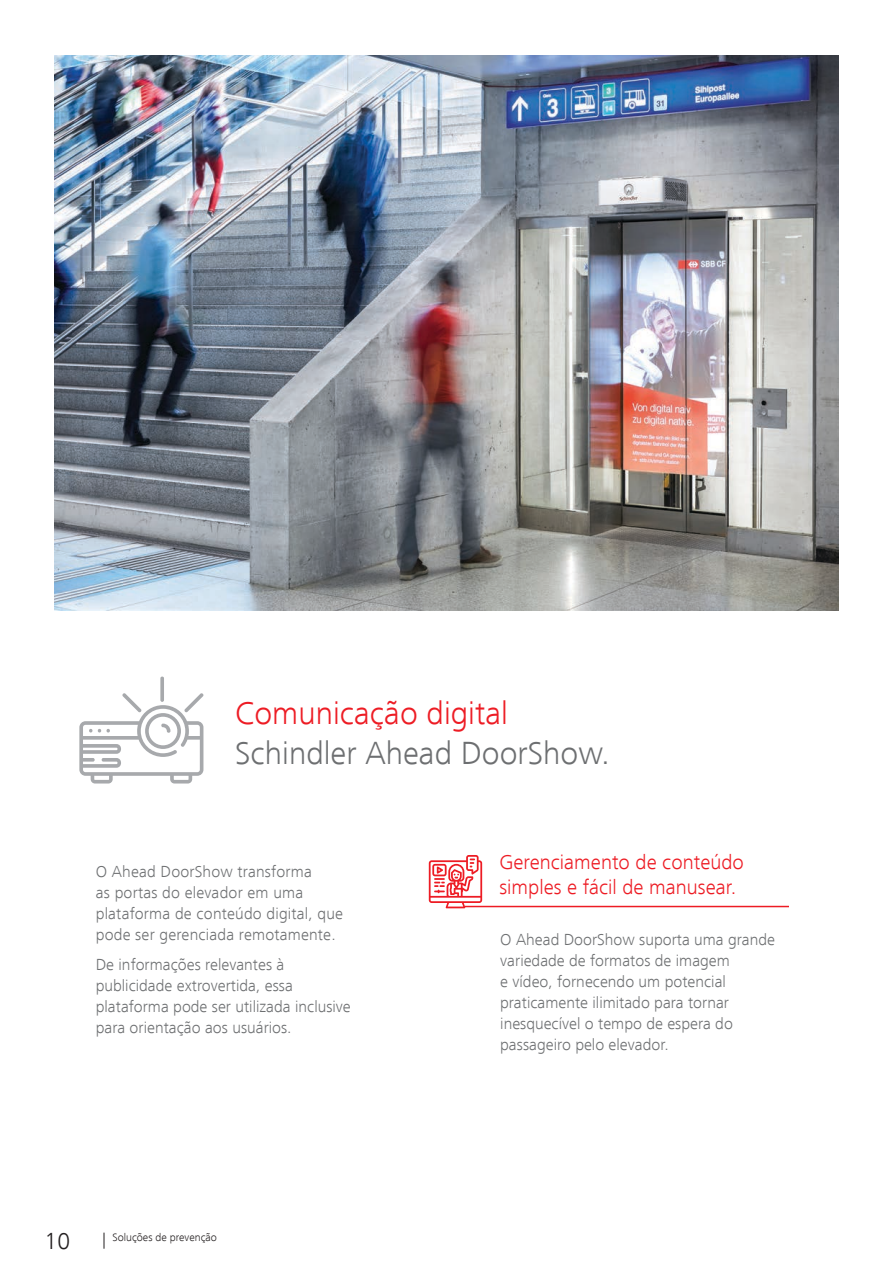
<style>
.page{position:relative;width:893px;height:1263px;background:#fff}
.page>*{position:absolute;margin:0;border:0;box-sizing:border-box;transform-origin:0 0}
.t1{font:300 33px "Frutiger Next LT";color:#6d6f71}
.t2{font:300 33px "Frutiger Next LT";color:#ed1c24}
.t3{font:300 24px "Frutiger Next LT";color:#231f20}
.t4{font:300 21px/25.2px "Frutiger Next LT";color:#ed1c24}
.t5{font:300 16.5px/21px "Frutiger Next LT";color:#6d6f71}
.t6{font:300 11.25px "Frutiger Next LT";color:#231f20}
</style>
<div class="page">
<svg style="left:104px;top:1232px;width:1px;height:17px"></svg>
<img style="left:54px;top:56px;width:785px;height:554px">
<svg style="left:79px;top:676px;width:125px;height:107px"></svg>
<hr style="left:464px;top:906px;width:325px;height:1px;background:#ed1c24">
<svg style="left:429px;top:855px;width:53px;height:53px"></svg>
<p class="t2" style="left:235px;top:695px;width:274px">Comunicação digital</p>
<p class="t1" style="left:235px;top:735px;width:376px">Schindler Ahead DoorShow.</p>
<p class="t5" style="left:96px;top:861px;width:249px">O Ahead DoorShow transforma<br>as portas do elevador em uma plataforma de conteúdo digital, que pode ser gerenciada remotamente.</p>
<p class="t5" style="left:96px;top:954px;width:190px">De informações relevantes à</p>
<p class="t5" style="left:96px;top:975px;width:199px">publicidade extrovertida, essa</p>
<p class="t5" style="left:96px;top:996px;width:257px">plataforma pode ser utilizada inclusive para orientação aos usuários.</p>
<p class="t4" style="left:499px;top:849px;width:246px">Gerenciamento de conteúdo simples e fácil de manusear.</p>
<p class="t5" style="left:500px;top:929px;width:276px">O Ahead DoorShow suporta uma grande variedade de formatos de imagem</p>
<p class="t5" style="left:500px;top:971px;width:227px">e vídeo, fornecendo um potencial</p>
<p class="t5" style="left:500px;top:992px;width:230px">praticamente ilimitado para tornar</p>
<p class="t5" style="left:500px;top:1013px;width:234px">inesquecível o tempo de espera do</p>
<p class="t5" style="left:500px;top:1034px;width:170px">passageiro pelo elevador.</p>
<h2 class="t3" style="left:45px;top:1227px;width:27px">10</h2>
<p class="t6" style="left:112px;top:1231px;width:106px">Soluções de prevenção</p>
</div>
